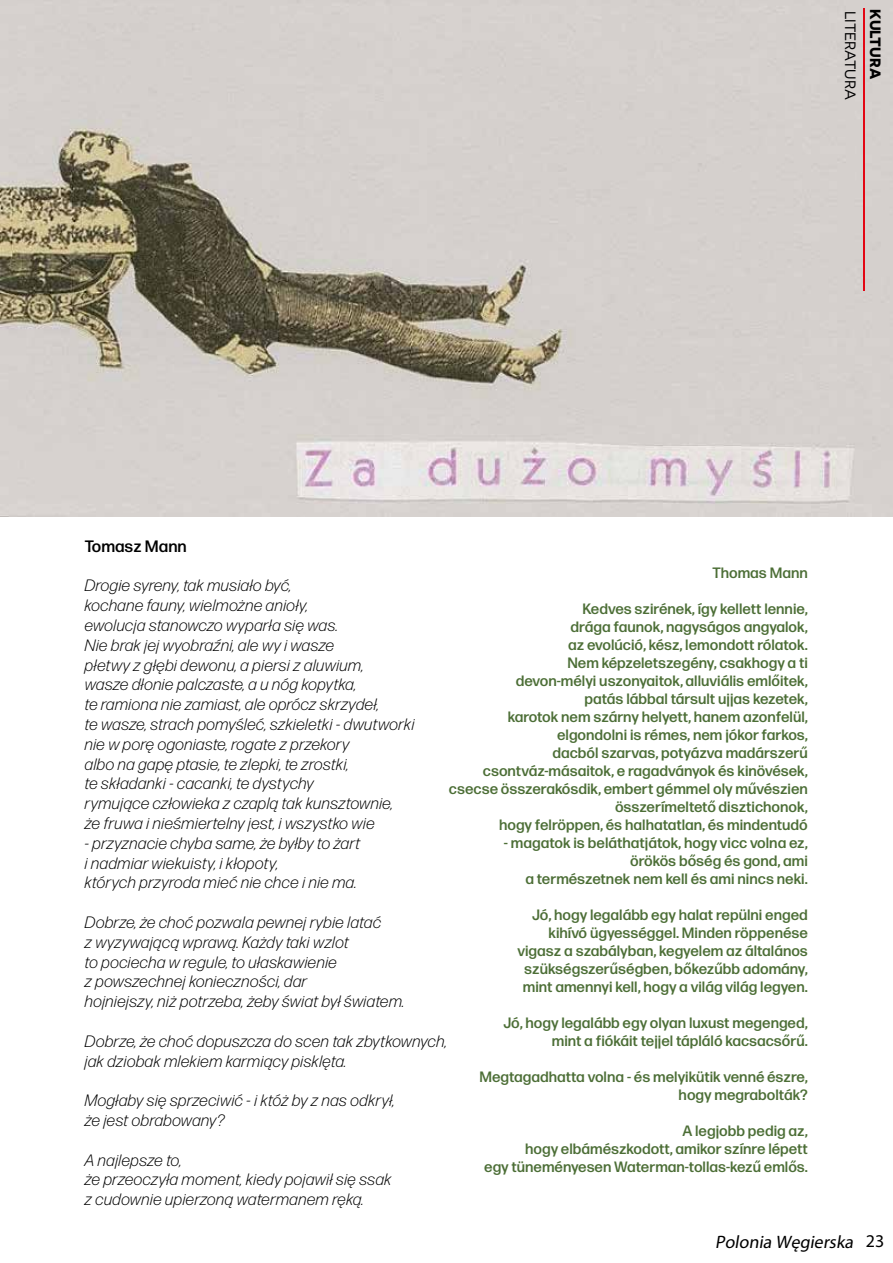
<style>
.page{position:relative;width:893px;height:1263px;background:#fff}
.page>*{position:absolute;margin:0;border:0;box-sizing:border-box;transform-origin:0 0}
.t1{font:italic 18px "Myriad Pro";color:#000}
.t2{font:italic 300 16.5px/19.8px "Forma DJR Micro";color:#000}
.t3{font:500 16.5px "Forma DJR Micro";color:#000}
.t4{font:500 15px/18px "Forma DJR Micro";color:#4c6e36;text-align:right}
.t5{font:15px "Novecentosanswide";color:#000}
.t6{font:700 15px "Novecentosanswide";color:#000}
.s1{font-style:normal}
</style>
<div class="page">
<img style="left:0;top:0;width:893px;height:516px">
<hr style="left:863px;top:9px;width:2px;height:282px;background:#e30613">
<p class="t5" style="left:859px;top:11px;width:91px;rotate:90deg">LITERATURA</p>
<p class="t6" style="left:885px;top:8px;width:36px;rotate:90deg">????</p>
<p class="t5" style="left:859px;top:9px;width:44px;rotate:90deg">?????</p>
<p class="t6" style="left:885px;top:9px;width:71px;rotate:90deg">KULTURA</p>
<p class="t3" style="left:85px;top:535px;width:103px">Tomasz Mann</p>
<p class="t2" style="left:85px;top:575px;width:332px">Drogie syreny, tak musiało być,<br>kochane fauny, wielmożne anioły,<br>ewolucja stanowczo wyparła się was.<br>Nie brak jej wyobraźni, ale wy i wasze<br>płetwy z głębi dewonu, a piersi z aluwium,<br>wasze dłonie palczaste, a u nóg kopytka,<br>te ramiona nie zamiast, ale oprócz skrzydeł,<br>te wasze, strach pomyśleć, szkieletki - dwutworki nie w porę ogoniaste, rogate z przekory<br>albo na gapę ptasie, te zlepki, te zrostki,<br>te składanki - cacanki, te dystychy<br>rymujące człowieka z czaplą tak kunsztownie,<br>że fruwa i nieśmiertelny jest, i wszystko wie</p>
<p class="t2" style="left:85px;top:833px;width:277px">- przyznacie chyba same, że byłby to żart i nadmiar wiekuisty, i kłopoty,<br>których przyroda mieć nie chce i nie ma.</p>
<p class="t2" style="left:85px;top:912px;width:322px">Dobrze, że choć pozwala pewnej rybie latać<br>z wyzywającą wprawą. Każdy taki wzlot<br>to pociecha w regule, to ułaskawienie<br>z powszechnej konieczności, dar<br>hojniejszy, niż potrzeba, żeby świat był światem.</p>
<p class="t2" style="left:85px;top:1031px;width:364px">Dobrze, że choć dopuszcza do scen tak zbytkownych, jak dziobak mlekiem karmiący pisklęta.</p>
<p class="t2" style="left:85px;top:1090px;width:312px">Mogłaby się sprzeciwić - i któż by z nas odkrył, że jest obrabowany?</p>
<p class="t2" style="left:85px;top:1149px;width:309px">A najlepsze to,<br>że przeoczyła moment, kiedy pojawił się ssak z cudownie upierzoną watermanem ręką.</p>
<p class="t4" style="left:712px;top:564px;width:97px">Thomas Mann</p>
<p class="t4" style="left:449px;top:600px;width:360px">Kedves szirének, így kellett lennie,<br>drága faunok, nagyságos angyalok,<br>az evolúció, kész, lemondott rólatok.<br>Nem képzeletszegény, csakhogy a ti<br>devon-mélyi uszonyaitok, alluviális emlőitek,<br>patás lábbal társult ujjas kezetek,<br>karotok nem szárny helyett, hanem azonfelül, elgondolni is rémes, nem jókor farkos,<br>dacból szarvas, potyázva madárszerű csontváz-másaitok, e ragadványok és kinövések, csecse összerakósdik, embert gémmel oly művészien összerímeltető disztichonok,<br>hogy felröppen, és halhatatlan, és mindentudó</p>
<p class="t4" style="left:504px;top:834px;width:306px">- magatok is beláthatjátok, hogy vicc volna ez, örökös bőség és gond, ami<br>a természetnek nem kell és ami nincs neki.</p>
<p class="t4" style="left:517px;top:906px;width:292px">Jó, hogy legalább egy halat repülni enged kihívó ügyességgel. Minden röppenése vigasz a szabályban, kegyelem az általános szükségszerűségben, bőkezűbb adomány, mint amennyi kell, hogy a világ világ legyen.</p>
<p class="t4" style="left:503px;top:1014px;width:306px">Jó, hogy legalább egy olyan luxust megenged, mint a fiókáit tejjel tápláló kacsacsőrű.</p>
<p class="t4" style="left:479px;top:1068px;width:330px">Megtagadhatta volna - és melyikütik venné észre, hogy megrabolták?</p>
<p class="t4" style="left:484px;top:1122px;width:325px">A legjobb pedig az,<br>hogy elbámészkodott, amikor színre lépett<br>egy tüneményesen Waterman-tollas-kezű emlős.</p>
<p class="t1" style="left:715px;top:1231px;width:171px">Polonia Węgierska <span class="s1">2 3</span></p>
</div>
